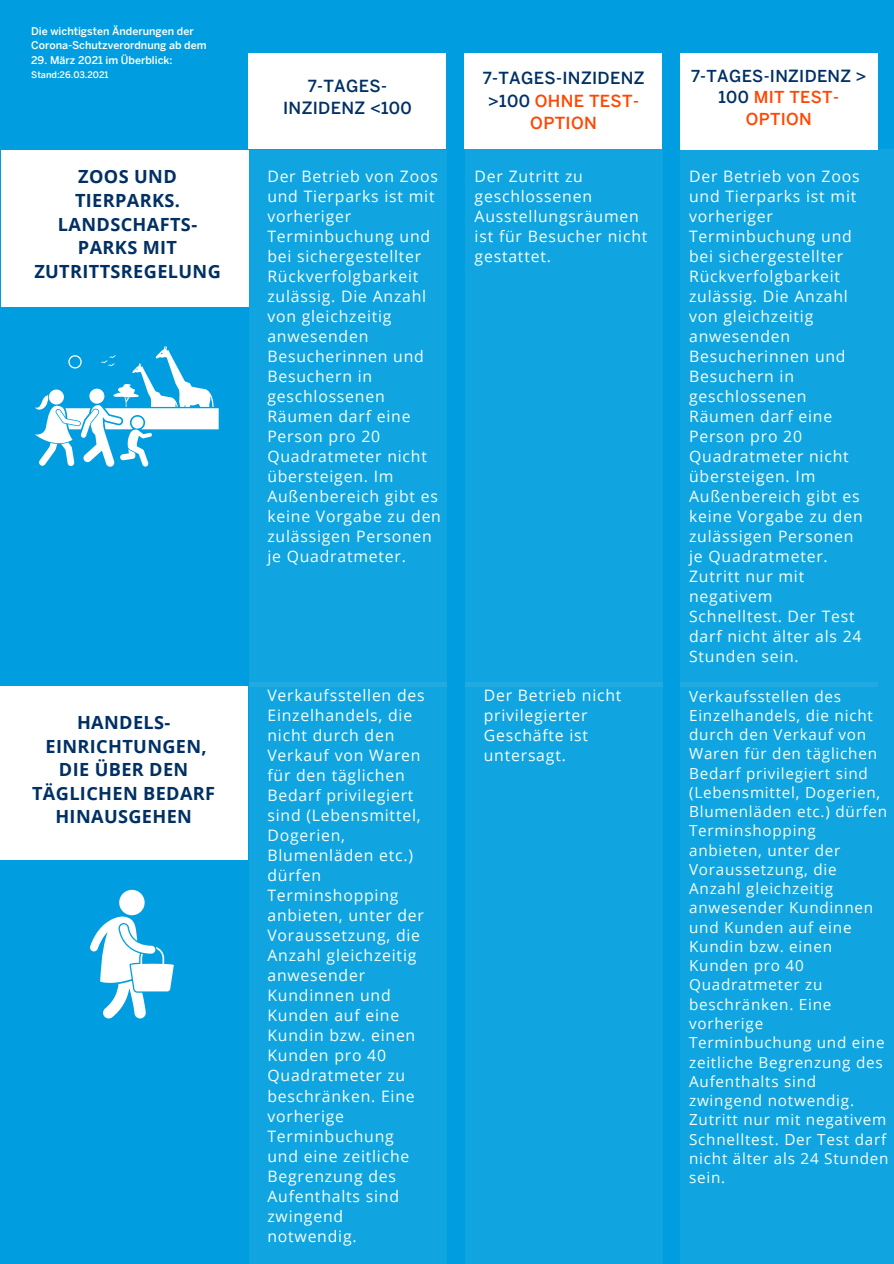
<style>
.page{position:relative;width:894px;height:1264px;background:#fff}
.page>*{position:absolute;margin:0;border:0;box-sizing:border-box;transform-origin:0 0}
.t1{font:700 18.15px/23.5px "Open Sans";letter-spacing:.02em;color:#003064;text-align:center}
.t2{font:500 16.65px/22.5px "Benton Sans";letter-spacing:.02em;color:#003064;text-align:center}
.t3{font:500 16.5px/21.5px "Benton Sans";letter-spacing:.02em;color:#003064;text-align:center}
.t4{font:15.75px/20px "Open Sans";letter-spacing:.05em;color:#f6fffc}
.t5{font:15.3px/19.2px "Open Sans";letter-spacing:.05em;color:#f6fffc}
.t6{font:500 10.65px "Benton Sans";color:#fff}
.t7{font:500 9px "Benton Sans";color:#fff}
.s1{color:#ff4700}
</style>
<div class="page">
<div style="left:0;top:0;width:893px;height:1263px;background:#009ee0"></div>
<div style="left:464px;top:148px;width:198px;height:1115px;background:#10a4e1"></div>
<div style="left:464px;top:53px;width:197px;height:96px;background:#fff"></div>
<div style="left:679px;top:149px;width:214px;height:1114px;background:#10a4e1"></div>
<div style="left:679px;top:53px;width:198px;height:96px;background:#fff"></div>
<div style="left:248px;top:53px;width:198px;height:96px;background:#fff"></div>
<div style="left:248px;top:150px;width:198px;height:1113px;background:#10a4e1"></div>
<div style="left:1px;top:150px;width:247px;height:156px;background:#fff"></div>
<svg style="left:35px;top:346px;width:183px;height:121px"></svg>
<div style="left:0;top:686px;width:247px;height:173px;background:#fff"></div>
<svg style="left:90px;top:889px;width:84px;height:129px"></svg>
<hr style="left:249px;top:682px;width:198px;height:4px;background:#1faae2">
<hr style="left:465px;top:682px;width:197px;height:4px;background:#1faae2">
<hr style="left:679px;top:682px;width:198px;height:4px;background:#1faae2">
<p class="t6" style="left:31px;top:25px;width:164px">Die wichtigsten Änderungen der</p>
<p class="t6" style="left:31px;top:39px;width:177px">Corona-Schutzverordnung ab dem</p>
<p class="t6" style="left:31px;top:54px;width:143px">29. März 2021 im Überblick:</p>
<p class="t7" style="left:31px;top:70px;width:79px">Stand:26.03.2021</p>
<p class="t2" style="left:283px;top:75px;width:130px">7-TAGES-<br>INZIDENZ &lt;100</p>
<p class="t2" style="left:482px;top:67px;width:163px">7-TAGES-INZIDENZ &gt;100 <span class="s1">OHNE TEST-<br>OPTION</span></p>
<p class="t3" style="left:690px;top:66px;width:177px">7-TAGES-INZIDENZ &gt;<br>100 <span class="s1">MIT TEST-<br>OPTION</span></p>
<p class="t1" style="left:34px;top:165px;width:188px">ZOOS UND<br>TIERPARKS.<br>LANDSCHAFTS-<br>PARKS MIT<br>ZUTRITTSREGELUNG</p>
<p class="t4" style="left:267px;top:166px;width:175px">Der Betrieb von Zoos und Tierparks ist mit vorheriger<br>Terminbuchung und bei sichergestellter<br>Rückverfolgbarkeit zulässig. Die Anzahl von gleichzeitig anwesenden<br>Besucherinnen und<br>Besuchern in geschlossenen<br>Räumen darf eine<br>Person pro 20<br>Quadratmeter nicht übersteigen. Im<br>Außenbereich gibt es keine Vorgabe zu den zulässigen Personen je Quadratmeter.</p>
<p class="t4" style="left:474px;top:166px;width:174px">Der Zutritt zu geschlossenen<br>Ausstellungsräumen ist für Besucher nicht gestattet.</p>
<p class="t4" style="left:689px;top:166px;width:175px">Der Betrieb von Zoos und Tierparks ist mit vorheriger<br>Terminbuchung und bei sichergestellter<br>Rückverfolgbarkeit zulässig. Die Anzahl von gleichzeitig anwesenden<br>Besucherinnen und<br>Besuchern in geschlossenen<br>Räumen darf eine<br>Person pro 20<br>Quadratmeter nicht übersteigen. Im<br>Außenbereich gibt es keine Vorgabe zu den zulässigen Personen je Quadratmeter.<br>Zutritt nur mit negativem<br>Schnelltest. Der Test darf nicht älter als 24<br>Stunden sein.</p>
<p class="t1" style="left:77px;top:710px;width:95px">HANDELS-</p>
<p class="t1" style="left:32px;top:733px;width:185px">EINRICHTUNGEN,<br>DIE ÜBER DEN<br>TÄGLICHEN BEDARF<br>HINAUSGEHEN</p>
<p class="t4" style="left:267px;top:685px;width:159px">Verkaufsstellen des<br>Einzelhandels, die nicht durch den<br>Verkauf von Waren für den täglichen<br>Bedarf privilegiert sind (Lebensmittel,<br>Dogerien,<br>Blumenläden etc.) dürfen<br>Terminshopping anbieten, unter der<br>Voraussetzung, die<br>Anzahl gleichzeitig anwesender<br>Kundinnen und<br>Kunden auf eine<br>Kundin bzw. einen<br>Kunden pro 40<br>Quadratmeter zu beschränken. Eine vorherige<br>Terminbuchung und eine zeitliche<br>Begrenzung des<br>Aufenthalts sind zwingend notwendig.</p>
<p class="t5" style="left:689px;top:686px;width:201px">Verkaufsstellen des<br>Einzelhandels, die nicht durch den Verkauf von<br>Waren für den täglichen<br>Bedarf privilegiert sind (Lebensmittel, Dogerien,<br>Blumenläden etc.) dürfen<br>Terminshopping anbieten, unter der<br>Voraussetzung, die<br>Anzahl gleichzeitig anwesender Kundinnen und Kunden auf eine<br>Kundin bzw. einen<br>Kunden pro 40<br>Quadratmeter zu beschränken. Eine vorherige<br>Terminbuchung und eine zeitliche Begrenzung des<br>Aufenthalts sind zwingend notwendig.<br>Zutritt nur mit negativem<br>Schnelltest. Der Test darf nicht älter als 24 Stunden sein.</p>
<p class="t4" style="left:483px;top:685px;width:139px">Der Betrieb nicht privilegierter<br>Geschäfte ist untersagt.</p>
</div>
